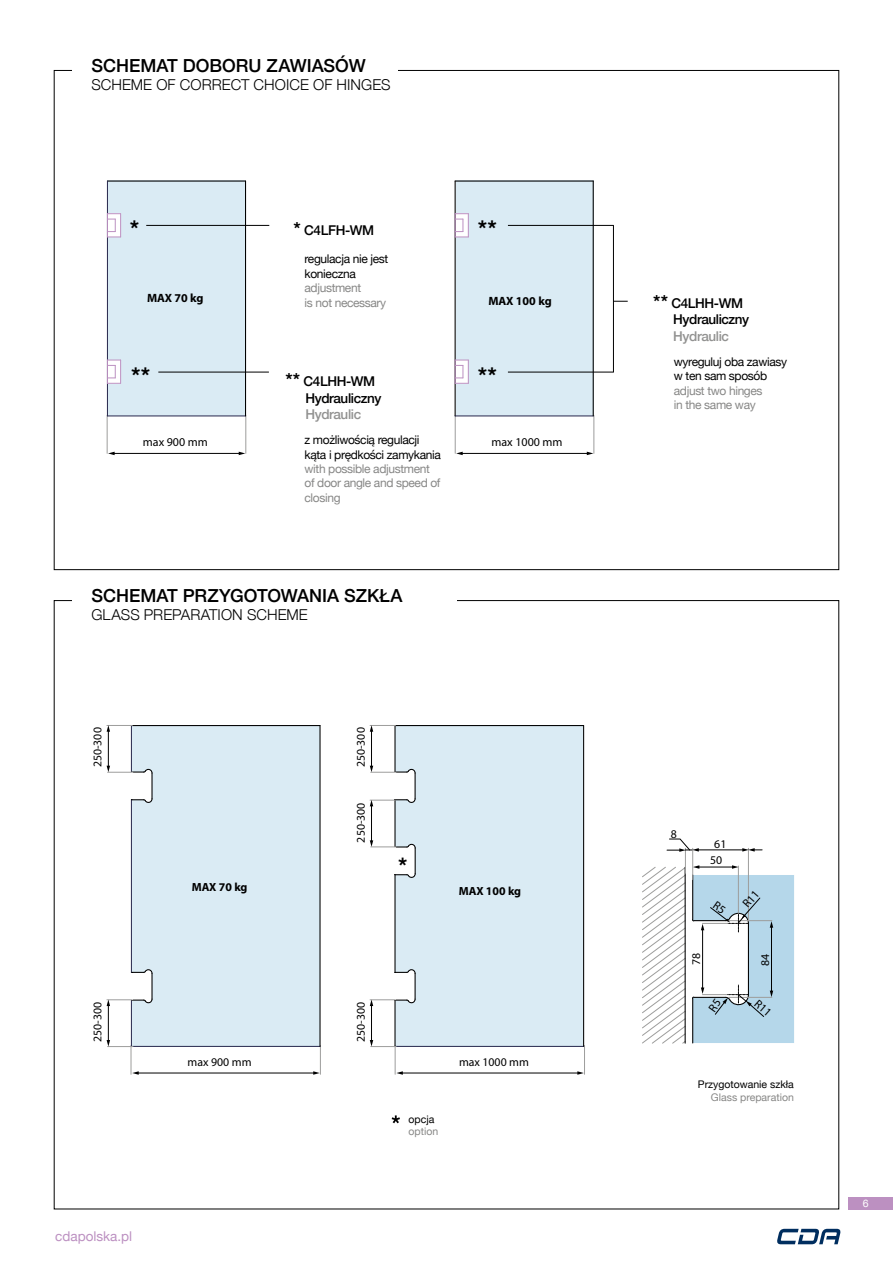
<style>
.page{position:relative;width:893px;height:1263px;background:#fff}
.page>*{position:absolute;margin:0;border:0;box-sizing:border-box;transform-origin:0 0}
.t1{font:700 23.1px "Helvetica Neue";color:#000}
.t2{font:700 22.8px "Helvetica Neue";color:#000}
.t3{font:500 18px "Helvetica Neue";color:#000}
.t4{font:300 15px "Helvetica Neue";letter-spacing:.005em;color:#000}
.t5{font:500 13.5px/16.2px "Helvetica Neue";letter-spacing:-.03em;color:#000}
.t6{font:500 13.5px "Helvetica Neue";letter-spacing:-.03em;color:#929291}
.t7{font:13.5px "Helvetica Neue";color:#bc90c1}
.t8{font:12px/14.4px "Helvetica Neue";letter-spacing:-.03em;color:#000}
.t9{font:12px/14.4px "Helvetica Neue";letter-spacing:-.03em;color:#878786}
.t10{font:12px "Myriad Pro";color:#000}
.t11{font:700 12px "Myriad Pro";letter-spacing:-.005em;color:#000}
.t12{font:11.85px/16.4px "Myriad Pro";color:#000;text-align:center}
.t13{font:700 11.85px "Myriad Pro";letter-spacing:-.005em;color:#000}
.t14{font:10.5px "Helvetica Neue";color:#000}
.t15{font:10.5px "Helvetica Neue";color:#878786}
.t16{font:10.5px "Helvetica Neue";color:#fff}
.s1{font-weight:700;font-size:18px}
</style>
<div class="page">
<div style="left:108px;top:180px;width:137px;height:236px;background:#daebf4"></div>
<div style="left:456px;top:180px;width:137px;height:236px;background:#daebf4"></div>
<hr style="left:246px;top:415px;width:1px;height:38px;background:#9d9d9c">
<hr style="left:107px;top:415px;width:1px;height:38px;background:#9d9d9c">
<hr style="left:113px;top:453px;width:127px;height:1px;background:#000">
<svg style="left:108px;top:452px;width:7px;height:3px"></svg>
<svg style="left:239px;top:452px;width:6px;height:3px"></svg>
<hr style="left:594px;top:415px;width:1px;height:38px;background:#9d9d9c">
<hr style="left:455px;top:415px;width:1px;height:38px;background:#9d9d9c">
<hr style="left:461px;top:453px;width:127px;height:1px;background:#000">
<svg style="left:456px;top:452px;width:7px;height:3px"></svg>
<svg style="left:587px;top:452px;width:6px;height:3px"></svg>
<hr style="left:107px;top:180px;width:139px;height:2px;background:#000">
<hr style="left:107px;top:181px;width:1px;height:235px;background:#27274c">
<hr style="left:107px;top:416px;width:139px;height:1px;background:#27274c">
<hr style="left:245px;top:181px;width:1px;height:235px;background:#000">
<hr style="left:455px;top:180px;width:138px;height:2px;background:#000">
<hr style="left:455px;top:181px;width:1px;height:235px;background:#000">
<hr style="left:455px;top:416px;width:138px;height:1px;background:#27274c">
<hr style="left:593px;top:181px;width:1px;height:235px;background:#000">
<svg style="left:107px;top:213px;width:14px;height:25px"></svg>
<svg style="left:107px;top:360px;width:14px;height:24px"></svg>
<svg style="left:455px;top:213px;width:14px;height:25px"></svg>
<svg style="left:455px;top:360px;width:14px;height:24px"></svg>
<hr style="left:146px;top:225px;width:123px;height:1px;background:#000">
<hr style="left:158px;top:372px;width:111px;height:1px;background:#000">
<hr style="left:508px;top:372px;width:106px;height:1px;background:#000">
<hr style="left:508px;top:225px;width:106px;height:1px;background:#000">
<svg style="left:614px;top:301px;width:14px;height:1px"></svg>
<hr style="left:613px;top:225px;width:1px;height:147px;background:#000">
<div style="left:131px;top:726px;width:189px;height:320px;background:#daebf4"></div>
<div style="left:395px;top:725px;width:188px;height:321px;background:#daebf4"></div>
<hr style="left:138px;top:1073px;width:176px;height:1px;background:#000">
<svg style="left:313px;top:1045px;width:8px;height:30px"></svg>
<hr style="left:402px;top:1073px;width:176px;height:1px;background:#000">
<svg style="left:577px;top:1045px;width:8px;height:30px"></svg>
<hr style="left:131px;top:725px;width:189px;height:1px;background:#000">
<hr style="left:131px;top:725px;width:1px;height:321px;background:#27274c">
<hr style="left:131px;top:1046px;width:189px;height:1px;background:#27274c">
<hr style="left:319px;top:725px;width:2px;height:321px;background:#000">
<hr style="left:395px;top:725px;width:189px;height:1px;background:#000">
<hr style="left:394px;top:725px;width:2px;height:321px;background:#000">
<hr style="left:395px;top:1046px;width:189px;height:1px;background:#27274c">
<hr style="left:583px;top:725px;width:1px;height:321px;background:#000">
<hr style="left:108px;top:730px;width:1px;height:37px;background:#000">
<svg style="left:107px;top:766px;width:46px;height:37px"></svg>
<svg style="left:107px;top:725px;width:25px;height:7px"></svg>
<hr style="left:108px;top:1005px;width:1px;height:36px;background:#000">
<svg style="left:107px;top:1040px;width:32px;height:35px"></svg>
<svg style="left:107px;top:969px;width:46px;height:37px"></svg>
<hr style="left:371px;top:730px;width:1px;height:37px;background:#000">
<svg style="left:370px;top:725px;width:25px;height:7px"></svg>
<hr style="left:371px;top:1005px;width:1px;height:36px;background:#000">
<svg style="left:370px;top:1040px;width:33px;height:35px"></svg>
<svg style="left:370px;top:969px;width:46px;height:37px"></svg>
<hr style="left:371px;top:805px;width:1px;height:36px;background:#000">
<svg style="left:370px;top:840px;width:46px;height:38px"></svg>
<svg style="left:370px;top:766px;width:46px;height:40px"></svg>
<svg style="left:392px;top:1115px;width:8px;height:8px"></svg>
<div style="left:848px;top:1197px;width:45px;height:12px;background:#bc90c1"></div>
<svg style="left:777px;top:1229px;width:64px;height:15px"></svg>
<svg style="left:642px;top:839px;width:152px;height:205px"></svg>
<h3 class="t3" style="left:91px;top:51px;width:276px">SCHEMAT DOBORU ZAWIASÓW</h3>
<p class="t4" style="left:91px;top:79px;width:301px">SCHEME OF CORRECT CHOICE OF HINGES</p>
<h1 class="t1" style="left:130px;top:216px;width:11px">*</h1>
<h1 class="t1" style="left:478px;top:216px;width:21px">**</h1>
<p class="t5" style="left:294px;top:223px;width:82px"><span class="s1">*</span> C4LFH-WM</p>
<p class="t8" style="left:305px;top:253px;width:85px">regulacja nie jest konieczna</p>
<p class="t9" style="left:305px;top:281px;width:83px">adjustment<br>is not necessary</p>
<p class="t11" style="left:147px;top:294px;width:58px">MAX 70 kg</p>
<p class="t11" style="left:488px;top:297px;width:65px">MAX 100 kg</p>
<h1 class="t1" style="left:131px;top:363px;width:21px">**</h1>
<p class="t5" style="left:305px;top:375px;width:78px;text-indent:-20px"><span class="s1">**</span> C4LHH-WM<br>Hydrauliczny</p>
<p class="t6" style="left:305px;top:409px;width:57px">Hydraulic</p>
<h1 class="t1" style="left:478px;top:363px;width:21px">**</h1>
<p class="t8" style="left:305px;top:433px;width:138px">z możliwością regulacji kąta i prędkości zamykania</p>
<p class="t9" style="left:305px;top:462px;width:137px">with possible adjustment of door angle and speed of closing</p>
<p class="t10" style="left:143px;top:435px;width:66px">max 900 mm</p>
<p class="t10" style="left:491px;top:435px;width:73px">max 1000 mm</p>
<h3 class="t3" style="left:91px;top:581px;width:313px">SCHEMAT PRZYGOTOWANIA SZKŁA</h3>
<p class="t4" style="left:91px;top:609px;width:218px">GLASS PREPARATION SCHEME</p>
<p class="t12" style="left:89px;top:767px;width:41px;rotate:-90deg">250-300</p>
<p class="t12" style="left:89px;top:1042px;width:41px;rotate:-90deg">250-300</p>
<p class="t7" style="left:55px;top:1231px;width:79px">cdapolska.pl</p>
<p class="t12" style="left:352px;top:767px;width:41px;rotate:-90deg">250-300</p>
<p class="t12" style="left:352px;top:842px;width:41px;rotate:-90deg">250-300</p>
<h2 class="t2" style="left:398px;top:852px;width:11px">*</h2>
<p class="t13" style="left:192px;top:883px;width:57px">MAX 70 kg</p>
<p class="t13" style="left:459px;top:886px;width:64px">MAX 100 kg</p>
<p class="t12" style="left:188px;top:1054px;width:65px">max 900 mm</p>
<p class="t12" style="left:352px;top:1042px;width:41px;rotate:-90deg">250-300</p>
<p class="t14" style="left:409px;top:1111px;width:27px">opcja</p>
<p class="t15" style="left:409px;top:1128px;width:31px">option</p>
<p class="t12" style="left:459px;top:1054px;width:71px">max 1000 mm</p>
<p class="t5" style="left:673px;top:297px;width:78px;text-indent:-20px"><span class="s1">**</span> C4LHH-WM<br>Hydrauliczny</p>
<p class="t6" style="left:673px;top:331px;width:57px">Hydraulic</p>
<p class="t8" style="left:674px;top:356px;width:115px">wyreguluj oba zawiasy w ten sam sposób</p>
<p class="t9" style="left:674px;top:384px;width:90px">adjust two hinges in the same way</p>
<p class="t12" style="left:671px;top:826px;width:8px">8</p>
<p class="t12" style="left:710px;top:835px;width:18px">61<br>50</p>
<p class="t12" style="left:688px;top:965px;width:14px;rotate:-90deg">78</p>
<p class="t12" style="left:757px;top:966px;width:14px;rotate:-90deg">84</p>
<p class="t14" style="left:698px;top:1077px;width:98px">Przygotowanie szkła</p>
<p class="t15" style="left:711px;top:1093px;width:85px">Glass preparation</p>
<p class="t16" style="left:863px;top:1199px;width:7px">6</p>
</div>
